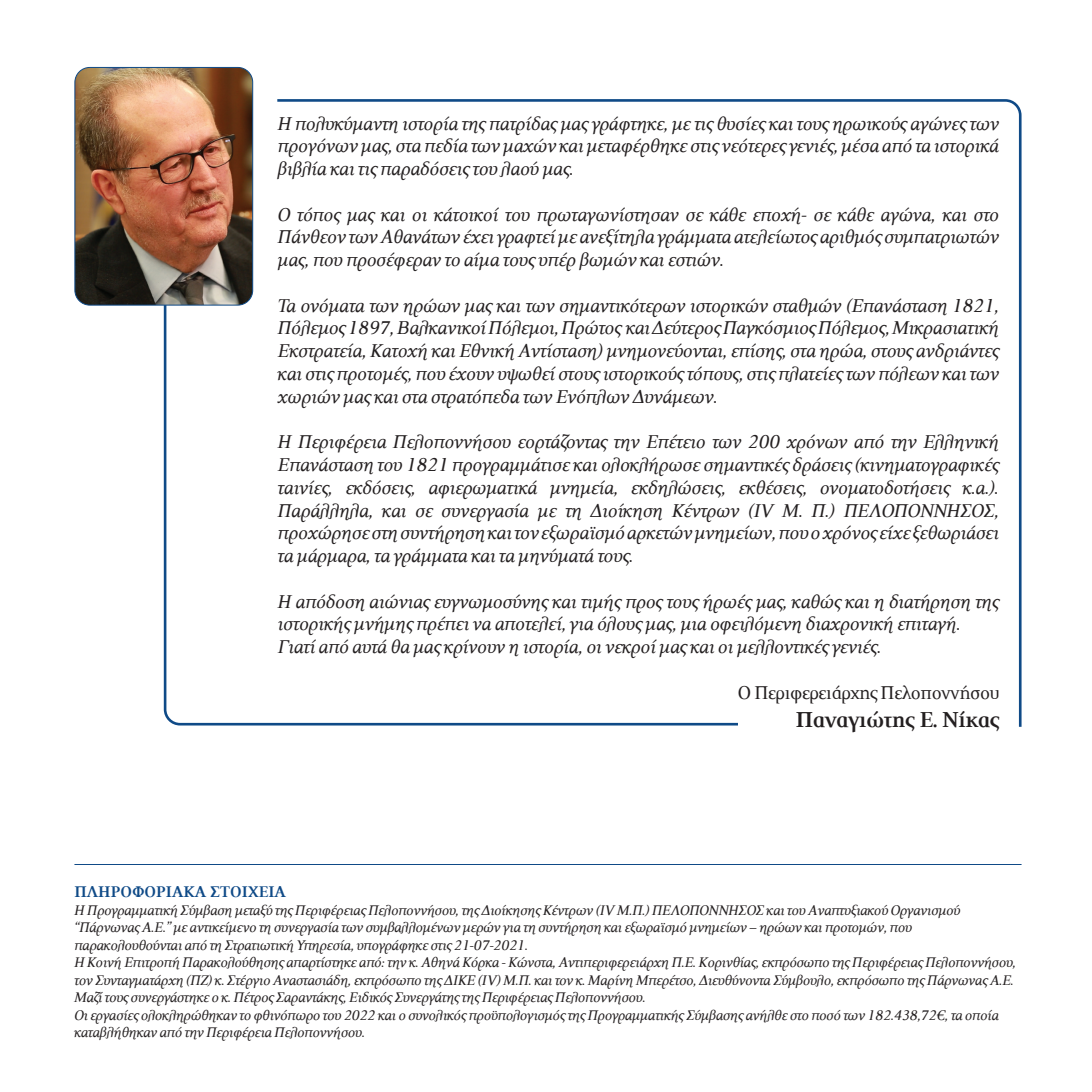
<style>
.page{position:relative;width:1092px;height:1092px;background:#fff}
.page>*{position:absolute;margin:0;border:0;box-sizing:border-box;transform-origin:0 0}
.t1{font:700 24.5px "PF Press";letter-spacing:-.02em;color:#231f20}
.t2{font:italic 21px/22.8px "PF Press";letter-spacing:-.015em;color:#231f20;text-align:justify}
.t3{font:21px "PF Press";letter-spacing:-.02em;color:#231f20}
.t4{font:700 17.5px "PF Press";color:#0f4a87}
.t5{font:italic 15.75px/17.5px "PF Press";letter-spacing:-.02em;color:#231f20}
</style>
<div class="page">
<svg style="left:277px;top:99px;width:745px;height:628px"></svg>
<svg style="left:162px;top:100px;width:578px;height:626px"></svg>
<img style="left:76px;top:67px;width:177px;height:238px">
<div style="left:74px;top:67px;width:179px;height:238px;border:1px solid #0f4a87;border-radius:15px"></div>
<hr style="left:74px;top:864px;width:947px;height:1px;background:#0f4a87">
<p class="t2" style="left:278px;top:112px;width:722px">Η πολυκύμαντη ιστορία της πατρίδας μας γράφτηκε, με τις θυσίες και τους ηρωικούς αγώνες των προγόνων μας, στα πεδία των μαχών και μεταφέρθηκε στις νεότερες γενιές, μέσα από τα ιστορικά βιβλία και τις παραδόσεις του λαού μας.</p>
<p class="t2" style="left:278px;top:203px;width:722px">Ο τόπος μας και οι κάτοικοί του πρωταγωνίστησαν σε κάθε εποχή- σε κάθε αγώνα, και στο Πάνθεον των Αθανάτων έχει γραφτεί με ανεξίτηλα γράμματα ατελείωτος αριθμός συμπατριωτών μας, που προσέφεραν το αίμα τους υπέρ βωμών και εστιών.</p>
<p class="t2" style="left:278px;top:294px;width:722px">Τα ονόματα των ηρώων μας και των σημαντικότερων ιστορικών σταθμών (Επανάσταση 1821, Πόλεμος 1897, Βαλκανικοί Πόλεμοι, Πρώτος και Δεύτερος Παγκόσμιος Πόλεμος, Μικρασιατική Εκστρατεία, Κατοχή και Εθνική Αντίσταση) μνημονεύονται, επίσης, στα ηρώα, στους ανδριάντες και στις προτομές, που έχουν υψωθεί στους ιστορικούς τόπους, στις πλατείες των πόλεων και των χωριών μας και στα στρατόπεδα των Ενόπλων Δυνάμεων.</p>
<p class="t2" style="left:278px;top:431px;width:722px">Η Περιφέρεια Πελοποννήσου εορτάζοντας την Επέτειο των 200 χρόνων από την Ελληνική Επανάσταση του 1821 προγραμμάτισε και ολοκλήρωσε σημαντικές δράσεις (κινηματογραφικές ταινίες, εκδόσεις, αφιερωματικά μνημεία, εκδηλώσεις, εκθέσεις, ονοματοδοτήσεις κ.α.).<br>Παράλληλα, και σε συνεργασία με τη Διοίκηση Κέντρων (IV Μ. Π.) ΠΕΛΟΠOΝΝΗΣΟΣ, προχώρησε στη συντήρηση και τον εξωραϊσμό αρκετών μνημείων, που ο χρόνος είχε ξεθωριάσει τα μάρμαρα, τα γράμματα και τα μηνύματά τους.</p>
<p class="t2" style="left:278px;top:590px;width:722px;text-align:left">Η απόδοση αιώνιας ευγνωμοσύνης και τιμής προς τους ήρωές μας, καθώς και η διατήρηση της ιστορικής μνήμης πρέπει να αποτελεί, για όλους μας, μια οφειλόμενη διαχρονική επιταγή.<br>Γιατί από αυτά θα μας κρίνουν η ιστορία, οι νεκροί μας και οι μελλοντικές γενιές.</p>
<p class="t3" style="left:737px;top:681px;width:263px">O Περιφερειάρχης Πελοποννήσου</p>
<p class="t1" style="left:795px;top:706px;width:205px">Παναγιώτης Ε. Νίκας</p>
<p class="t4" style="left:74px;top:883px;width:213px">ΠΛΗΡΟΦΟΡΙΑΚΑ ΣΤΟΙΧΕΙΑ</p>
<p class="t5" style="left:74px;top:901px;width:943px">Η Προγραμματική Σύμβαση μεταξύ της Περιφέρειας Πελοποννήσου, της Διοίκησης Κέντρων (IV Μ.Π.) ΠΕΛΟΠΟΝΝΗΣΟΣ και του Αναπτυξιακού Οργανισμού “Πάρνωνας Α.Ε.” με αντικείμενο τη συνεργασία των συμβαλλομένων μερών για τη συντήρηση και εξωραϊσμό μνημείων – ηρώων και προτομών, που παρακολουθούνται από τη Στρατιωτική Υπηρεσία, υπογράφηκε στις 21-07-2021.<br>Η Κοινή Επιτροπή Παρακολούθησης απαρτίστηκε από: την κ. Αθηνά Κόρκα - Κώνστα, Αντιπεριφερειάρχη Π.Ε. Κορινθίας, εκπρόσωπο της Περιφέρειας Πελοποννήσου, τον Συνταγματάρχη (ΠΖ) κ. Στέργιο Αναστασιάδη, εκπρόσωπο της ΔΙΚΕ (IV) Μ.Π. και τον κ. Μαρίνη Μπερέτσο, Διευθύνοντα Σύμβουλο, εκπρόσωπο της Πάρνωνας Α.Ε.<br>Μαζί τους συνεργάστηκε ο κ. Πέτρος Σαραντάκης, Ειδικός Συνεργάτης της Περιφέρειας Πελοποννήσου.<br>Οι εργασίες ολοκληρώθηκαν το φθινόπωρο του 2022 και ο συνολικός προϋπολογισμός της Προγραμματικής Σύμβασης ανήλθε στο ποσό των 182.438,72€, τα οποία καταβλήθηκαν από την Περιφέρεια Πελοποννήσου.</p>
</div>
